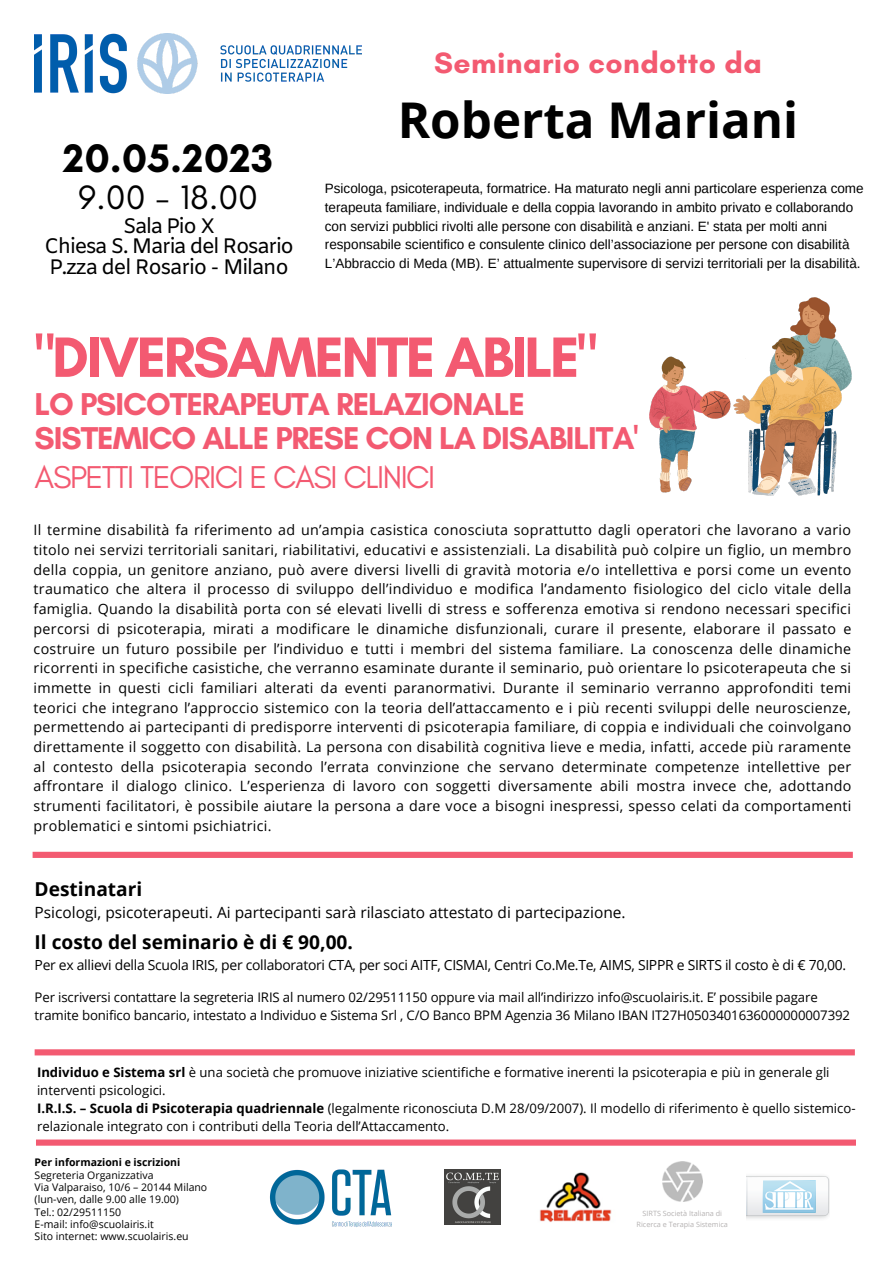
<style>
.page{position:relative;width:893px;height:1263px;background:#fff}
.page>*{position:absolute;margin:0;border:0;box-sizing:border-box;transform-origin:0 0}
.t1{font:700 57.82px "Glacial Indifference";letter-spacing:-.045em;color:#f35a71}
.t2{font:700 49.28px "Open Sans";color:#000}
.t3{font:700 40.58px "Glacial Indifference";letter-spacing:.015em;color:#000}
.t4{font:34.42px "Glacial Indifference";color:#000}
.t5{font:700 32.17px/33.7px "Glacial Indifference";letter-spacing:-.03em;color:#f35a71}
.t6{font:32.17px "Glacial Indifference";letter-spacing:-.045em;color:#f35a71}
.t7{font:700 30.08px "Glacial Indifference";letter-spacing:.015em;color:#f35a71}
.t8{font:21px/20.9px "Amiko";letter-spacing:-.06em;color:#000;text-align:center}
.t9{font:700 19.12px "Open Sans";color:#000}
.t10{font:15.45px "Open Sans";color:#000}
.t11{font:14.25px/19.7px "Open Sans";letter-spacing:.02em;color:#000;text-align:justify}
.t12{font:13.95px "Open Sans";letter-spacing:-.02em;color:#000}
.t13{font:13.5px/18.6px "Arimo";color:#000}
.t14{font:13.2px/18.4px "Open Sans";letter-spacing:-.01em;color:#000}
.t15{font:13.12px/18px "Open Sans";color:#000}
.t16{font:10.5px/12.4px "Open Sans";color:#000}
.t17{font:700 10.5px "Open Sans";color:#000}
.t18{font:7.27px/10.1px "Open Sans";color:#b4b1b1;text-align:center}
.s1{font-weight:700}
</style>
<div class="page">
<svg style="left:35px;top:1049px;width:819px;height:6px;background:#f36278"></svg>
<svg style="left:36px;top:1139px;width:820px;height:7px;background:#f46d81"></svg>
<svg style="left:33px;top:852px;width:819px;height:6px;background:#f35b72"></svg>
<img style="left:445px;top:1169px;width:55px;height:56px">
<img style="left:270px;top:1169px;width:122px;height:58px">
<img style="left:539px;top:1172px;width:73px;height:50px">
<img style="left:662px;top:1161px;width:40px;height:40px">
<img style="left:746px;top:1175px;width:84px;height:44px">
<img style="left:35px;top:33px;width:326px;height:60px">
<img style="left:650px;top:298px;width:202px;height:198px">
<h3 class="t7" style="left:434px;top:44px;width:329px">Seminario condotto da</h3>
<h3 class="t3" style="left:63px;top:133px;width:211px">20.05.2023</h3>
<h3 class="t4" style="left:78px;top:177px;width:181px">9.00 - 18.00</h3>
<h3 class="t8" style="left:44px;top:217px;width:251px">Sala Pio X<br>Chiesa S. Maria del Rosario<br>P.zza del Rosario - Milano</h3>
<h2 class="t2" style="left:398px;top:85px;width:402px">Roberta Mariani</h2>
<p class="t13" style="left:325px;top:179px;width:540px">Psicologa, psicoterapeuta, formatrice. Ha maturato negli anni particolare esperienza come terapeuta familiare, individuale e della coppia lavorando in ambito privato e collaborando con servizi pubblici rivolti alle persone con disabilità e anziani. E' stata per molti anni responsabile scientifico e consulente clinico dell’associazione per persone con disabilità L’Abbraccio di Meda (MB). E’ attualmente supervisore di servizi territoriali per la disabilità.</p>
<h1 class="t1" style="left:35px;top:322px;width:564px">"DIVERSAMENTE ABILE"</h1>
<h3 class="t5" style="left:35px;top:387px;width:605px">LO PSICOTERAPEUTA RELAZIONALE<br>SISTEMICO ALLE PRESE CON LA DISABILITA'</h3>
<h3 class="t6" style="left:35px;top:458px;width:402px">ASPETTI TEORICI E CASI CLINICI</h3>
<p class="t11" style="left:34px;top:520px;width:819px">Il termine disabilità fa riferimento ad un’ampia casistica conosciuta soprattutto dagli operatori che lavorano a vario titolo nei servizi territoriali sanitari, riabilitativi, educativi e assistenziali. La disabilità può colpire un figlio, un membro della coppia, un genitore anziano, può avere diversi livelli di gravità motoria e/o intellettiva e porsi come un evento traumatico che altera il processo di sviluppo dell’individuo e modifica l’andamento fisiologico del ciclo vitale della famiglia. Quando la disabilità porta con sé elevati livelli di stress e sofferenza emotiva si rendono necessari specifici percorsi di psicoterapia, mirati a modificare le dinamiche disfunzionali, curare il presente, elaborare il passato e costruire un futuro possibile per l’individuo e tutti i membri del sistema familiare. La conoscenza delle dinamiche ricorrenti in specifiche casistiche, che verranno esaminate durante il seminario, può orientare lo psicoterapeuta che si immette in questi cicli familiari alterati da eventi paranormativi. Durante il seminario verranno approfonditi temi teorici che integrano l’approccio sistemico con la teoria dell’attaccamento e i più recenti sviluppi delle neuroscienze, permettendo ai partecipanti di predisporre interventi di psicoterapia familiare, di coppia e individuali che coinvolgano direttamente il soggetto con disabilità. La persona con disabilità cognitiva lieve e media, infatti, accede più raramente al contesto della psicoterapia secondo l’errata convinzione che servano determinate competenze intellettive per affrontare il dialogo clinico. L’esperienza di lavoro con soggetti diversamente abili mostra invece che, adottando strumenti facilitatori, è possibile aiutare la persona a dare voce a bisogni inespressi, spesso celati da comportamenti problematici e sintomi psichiatrici.</p>
<h3 class="t9" style="left:35px;top:875px;width:109px">Destinatari</h3>
<p class="t10" style="left:35px;top:901px;width:592px">Psicologi, psicoterapeuti. Ai partecipanti sarà rilasciato attestato di partecipazione.</p>
<h3 class="t9" style="left:35px;top:929px;width:320px">Il costo del seminario è di € 90,00.</h3>
<p class="t12" style="left:35px;top:955px;width:813px">Per ex allievi della Scuola IRIS, per collaboratori CTA, per soci AITF, CISMAI, Centri Co.Me.Te, AIMS, SIPPR e SIRTS il costo è di € 70,00.</p>
<p class="t14" style="left:35px;top:988px;width:817px">Per iscriversi contattare la segreteria IRIS al numero 02/29511150 oppure via mail all’indirizzo info@scuolairis.it. E’ possibile pagare tramite bonifico bancario, intestato a Individuo e Sistema Srl , C/O Banco BPM Agenzia 36 Milano IBAN IT27H0503401636000000007392</p>
<p class="t15" style="left:37px;top:1063px;width:820px"><span class="s1">Individuo e Sistema srl</span> è una società che promuove iniziative scientifiche e formative inerenti la psicoterapia e più in generale gli interventi psicologici.<br><span class="s1">I.R.I.S. – Scuola di Psicoterapia quadriennale</span> (legalmente riconosciuta D.M 28/09/2007). Il modello di riferimento è quello sistemico&shy;relazionale integrato con i contributi della Teoria dell’Attaccamento.</p>
<p class="t17" style="left:35px;top:1155px;width:147px">Per informazioni e iscrizioni</p>
<p class="t16" style="left:35px;top:1168px;width:174px">Segreteria Organizzativa<br>Via Valparaiso, 10/6 – 20144 Milano (lun-ven, dalle 9.00 alle 19.00)<br>Tel.: 02/29511150<br>E-mail: info@scuolairis.it<br>Sito internet: www.scuolairis.eu</p>
<p class="t18" style="left:636px;top:1208px;width:93px">SIRTS Società Italiana di<br>Ricerca e Terapia Sistemica</p>
</div>
